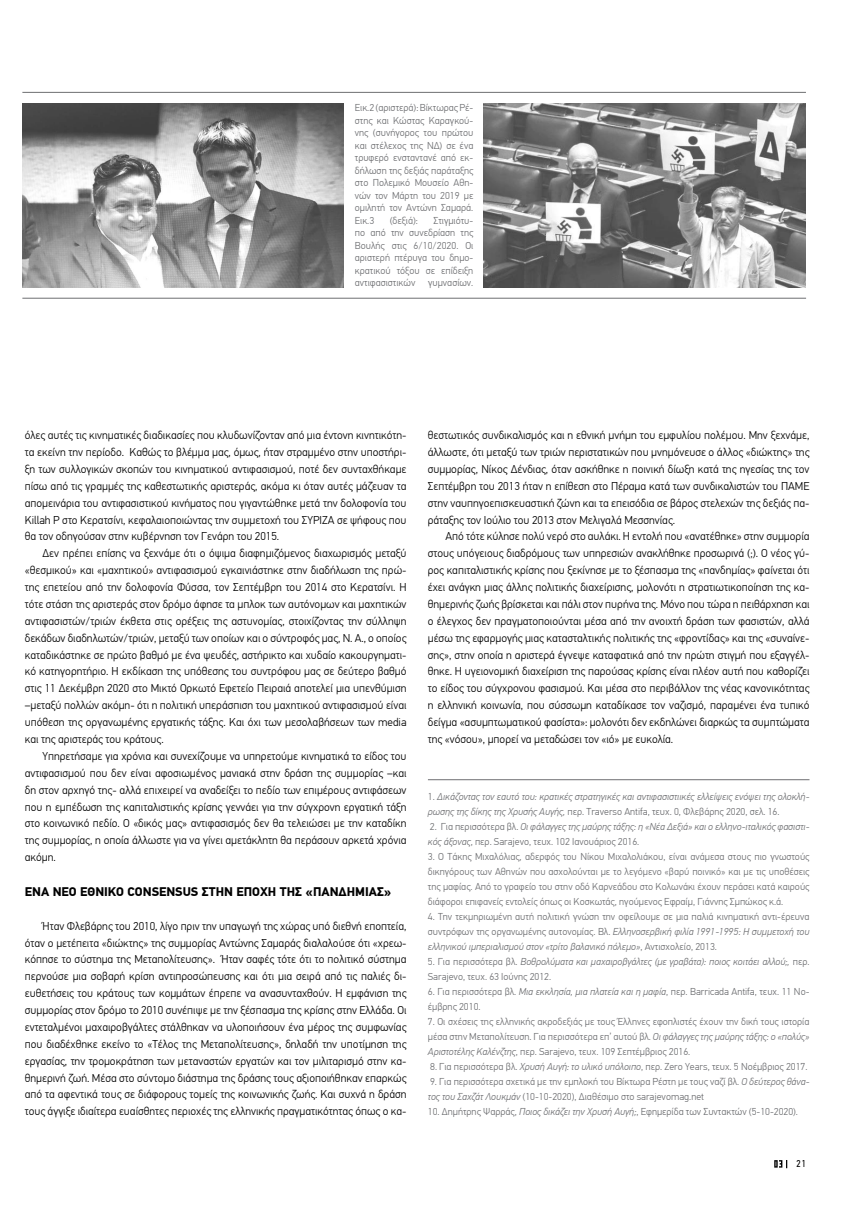
<style>
.page{position:relative;width:851px;height:1205px;background:#fff}
.page>*{position:absolute;margin:0;border:0;box-sizing:border-box;transform-origin:0 0}
.t1{font:700 12.5px "PF Din Text Pro";color:#000}
.t2{font:300 11.38px/16.9px "PF Din Text Pro";color:#000;text-align:justify}
.t3{font:300 10px/12.5px "PF Din Text Pro";color:#6d6e71;text-align:justify}
.t4{font:italic 300 10px/15px "PF Din Text Pro";color:#6d6e71}
.t5{font:10px "PF Din Text Condensed";color:#000}
.s1{font-style:normal}
.s2{font-style:italic}
</style>
<div class="page">
<svg style="left:774px;top:1160px;width:13px;height:8px"></svg>
<hr style="left:428px;top:779px;width:381px;height:1px;background:#6d6e71">
<img style="left:483px;top:103px;width:322px;height:184px">
<img style="left:22px;top:103px;width:322px;height:184px">
<hr style="left:22px;top:298px;width:784px;height:1px;background:#6d6e71">
<hr style="left:22px;top:92px;width:783px;height:1px;background:#6d6e71">
<p class="t3" style="left:355px;top:102px;width:120px">Εικ.2 (αριστερά): Βίκτωρας Ρέ&shy;στης και Κώστας Καραγκού&shy;νης (συνήγορος του πρώτου και στέλεχος της ΝΔ) σε ένα τρυφερό ενσταντανέ από εκ&shy;δήλωση της δεξιάς παράταξης στο Πολεμικό Μουσείο Αθη&shy;νών τον Μάρτη του 2019 με ομιλητή τον Αντώνη Σαμαρά.<br>Εικ.3</p>
<p class="t3" style="left:355px;top:214px;width:120px;text-indent:79px">Στιγμιότυ&shy;πο από την συνεδρίαση της Βουλής στις 6/10/2020. Οι αριστερή πτέρυγα του δημο&shy;κρατικού τόξου σε επίδειξη αντιφασιστικών</p>
<p class="t3" style="left:390px;top:214px;width:30px">(δεξιά):</p>
<p class="t3" style="left:428px;top:277px;width:47px">γυμνασίων.</p>
<p class="t2" style="left:25px;top:427px;width:383px">όλες αυτές τις κινηματικές διαδικασίες που κλυδωνίζονταν από μια έντονη κινητικότη&shy;τα εκείνη την περίοδο. Καθώς το βλέμμα μας, όμως, ήταν στραμμένο στην υποστήρι&shy;ξη των συλλογικών σκοπών του κινηματικού αντιφασισμού, ποτέ δεν συνταχθήκαμε πίσω από τις γραμμές της καθεστωτικής αριστεράς, ακόμα κι όταν αυτές μάζευαν τα απομεινάρια του αντιφασιστικού κινήματος που γιγαντώθηκε μετά την δολοφονία του Killah P στο Κερατσίνι, κεφαλαιοποιώντας την συμμετοχή του ΣΥΡΙΖΑ σε ψήφους που θα τον οδηγούσαν στην κυβέρνηση τον Γενάρη του 2015.</p>
<p class="t2" style="left:25px;top:545px;width:383px;text-indent:18px">Δεν πρέπει επίσης να ξεχνάμε ότι ο όψιμα διαφημιζόμενος διαχωρισμός μεταξύ «θεσμικού» και «μαχητικού» αντιφασισμού εγκαινιάστηκε στην διαδήλωση της πρώ&shy;της επετείου από την δολοφονία Φύσσα, τον Σεπτέμβρη του 2014 στο Κερατσίνι. Η τότε στάση της αριστεράς στον δρόμο άφησε τα μπλοκ των αυτόνομων και μαχητικών αντιφασιστών/τριών έκθετα στις ορέξεις της αστυνομίας, στοιχίζοντας την σύλληψη δεκάδων διαδηλωτών/τριών, μεταξύ των οποίων και ο σύντροφός μας, Ν. Α., ο οποίος καταδικάστηκε σε πρώτο βαθμό με ένα ψευδές, αστήρικτο και χυδαίο κακουργηματι&shy;κό κατηγορητήριο. Η εκδίκαση της υπόθεσης του συντρόφου μας σε δεύτερο βαθμό στις 11 Δεκέμβρη 2020 στο Μικτό Ορκωτό Εφετείο Πειραιά αποτελεί μια υπενθύμιση –μεταξύ πολλών ακόμη- ότι η πολιτική υπεράσπιση του μαχητικού αντιφασισμού είναι υπόθεση της οργανωμένης εργατικής τάξης. Και όχι των μεσολαβήσεων των media και της αριστεράς του κράτους.</p>
<p class="t2" style="left:25px;top:748px;width:383px;text-indent:18px">Υπηρετήσαμε για χρόνια και συνεχίζουμε να υπηρετούμε κινηματικά το είδος του αντιφασισμού που δεν είναι αφοσιωμένος μανιακά στην δράση της συμμορίας –και δη στον αρχηγό της- αλλά επιχειρεί να αναδείξει το πεδίο των επιμέρους αντιφάσεων που η εμπέδωση της καπιταλιστικής κρίσης γεννάει για την σύγχρονη εργατική τάξη στο κοινωνικό πεδίο. Ο «δικός μας» αντιφασισμός δεν θα τελειώσει με την καταδίκη της συμμορίας, η οποία άλλωστε για να γίνει αμετάκλητη θα περάσουν αρκετά χρόνια ακόμη.</p>
<p class="t1" style="left:25px;top:884px;width:368px">ΕΝΑ ΝΕΟ ΕΘΝΙΚΟ CONSENSUS ΣΤΗΝ ΕΠΟΧΗ ΤΗΣ «ΠΑΝΔΗΜΙΑΣ»</p>
<p class="t2" style="left:25px;top:917px;width:383px;text-indent:18px">Ήταν Φλεβάρης του 2010, λίγο πριν την υπαγωγή της χώρας υπό διεθνή εποπτεία, όταν ο μετέπειτα «διώκτης» της συμμορίας Αντώνης Σαμαράς διαλαλούσε ότι «χρεω&shy;κόπησε το σύστημα της Μεταπολίτευσης». Ήταν σαφές τότε ότι το πολιτικό σύστημα περνούσε μια σοβαρή κρίση αντιπροσώπευσης και ότι μια σειρά από τις παλιές δι&shy;ευθετήσεις του κράτους των κομμάτων έπρεπε να ανασυνταχθούν. Η εμφάνιση της συμμορίας στον δρόμο το 2010 συνέπιψε με την ξέσπασμα της κρίσης στην Ελλάδα. Οι εντεταλμένοι μαχαιροβγάλτες στάλθηκαν να υλοποιήσουν ένα μέρος της συμφωνίας που διαδέχθηκε εκείνο το «Τέλος της Μεταπολίτευσης», δηλαδή την υποτίμηση της εργασίας, την τρομοκράτηση των μεταναστών εργατών και τον μιλιταρισμό στην κα&shy;θημερινή ζωή. Μέσα στο σύντομο διάστημα της δράσης τους αξιοποιήθηκαν επαρκώς από τα αφεντικά τους σε διάφορους τομείς της κοινωνικής ζωής. Και συχνά η δράση τους άγγιξε ιδιαίτερα ευαίσθητες περιοχές της ελληνικής πραγματικότητας όπως ο κα-</p>
<p class="t2" style="left:428px;top:427px;width:383px">θεστωτικός συνδικαλισμός και η εθνική μνήμη του εμφυλίου πολέμου. Μην ξεχνάμε, άλλωστε, ότι μεταξύ των τριών περιστατικών που μνημόνευσε ο άλλος «διώκτης» της συμμορίας, Νίκος Δένδιας, όταν ασκήθηκε η ποινική δίωξη κατά της ηγεσίας της τον Σεπτέμβρη του 2013 ήταν η επίθεση στο Πέραμα κατά των συνδικαλιστών του ΠΑΜΕ στην ναυπηγοεπισκευαστική ζώνη και τα επεισόδια σε βάρος στελεχών της δεξιάς πα&shy;ράταξης τον Ιούλιο του 2013 στον Μελιγαλά Μεσσηνίας.</p>
<p class="t2" style="left:428px;top:528px;width:383px;text-indent:18px">Από τότε κύλησε πολύ νερό στο αυλάκι. Η εντολή που «ανατέθηκε» στην συμμορία στους υπόγειους διαδρόμους των υπηρεσιών ανακλήθηκε προσωρινά (;). Ο νέος γύ&shy;ρος καπιταλιστικής κρίσης που ξεκίνησε με το ξέσπασμα της «πανδημίας» φαίνεται ότι έχει ανάγκη μιας άλλης πολιτικής διαχείρισης, μολονότι η στρατιωτικοποίηση της κα&shy;θημερινής ζωής βρίσκεται και πάλι στον πυρήνα της. Μόνο που τώρα η πειθάρχηση και ο έλεγχος δεν πραγματοποιούνται μέσα από την ανοιχτή δράση των φασιστών, αλλά μέσω της εφαρμογής μιας κατασταλτικής πολιτικής της «φροντίδας» και της «συναίνε&shy;σης», στην οποία η αριστερά έγνεψε καταφατικά από την πρώτη στιγμή που εξαγγέλ&shy;θηκε. Η υγειονομική διαχείριση της παρούσας κρίσης είναι πλέον αυτή που καθορίζει το είδος του σύγχρονου φασισμού. Και μέσα στο περιβάλλον της νέας κανονικότητας η ελληνική κοινωνία, που σύσσωμη καταδίκασε τον ναζισμό, παραμένει ένα τυπικό δείγμα «ασυμπτωματικού φασίστα»: μολονότι δεν εκδηλώνει διαρκώς τα συμπτώματα της «νόσου», μπορεί να μεταδώσει τον «ιό» με ευκολία.</p>
<p class="t4" style="left:428px;top:789px;width:383px"><span class="s1">1.</span> Δικάζοντας τον εαυτό του: κρατικές στρατηγικές και αντιφασιστιικές ελλείψεις ενόψει της ολοκλή&shy;ρωσης της δίκης της Χρυσής Αυγής, <span class="s1">περ. Traverso Antifa, τευχ. 0, Φλεβάρης 2020, σελ. 16.</span></p>
<p class="t4" style="left:428px;top:819px;width:383px"><span class="s1">2. Για περισσότερα βλ.</span> Οι φάλαγγες της μαύρης τάξης: η «Νέα Δεξιά» και ο ελληνο-ιταλικός φασιστι&shy;κός άξονας<span class="s1">, περ. Sarajevo, τευχ. 102 Ιανουάριος 2016.</span></p>
<p class="t3" style="left:428px;top:849px;width:383px;line-height:15px">3. Ο Τάκης Μιχαλόλιας, αδερφός του Νίκου Μιχαλολιάκου, είναι ανάμεσα στους πιο γνωστούς δικηγόρους των Αθηνών που ασχολούνται με το λεγόμενο «βαρύ ποινικό» και με τις υποθέσεις της μαφίας. Από το γραφείο του στην οδό Καρνεάδου στο Κολωνάκι έχουν περάσει κατά καιρούς διάφοροι επιφανείς εντολείς όπως οι Κοσκωτάς, ηγούμενος Εφραίμ, Γιάννης Σμπώκος κ.ά.</p>
<p class="t3" style="left:428px;top:909px;width:383px;line-height:15px">4. Την τεκμηριωμένη αυτή πολιτική γνώση την οφείλουμε σε μια παλιά κινηματική αντι-έρευνα συντρόφων της οργανωμένης αυτονομίας. Βλ. <span class="s2">Ελληνοσερβική φιλία 1991-1995: Η συμμετοχή του ελληνικού ιμπεριαλισμού στον «τρίτο βαλανικό πόλεμο»</span>, Αντισχολείο, 2013.</p>
<p class="t4" style="left:428px;top:954px;width:383px"><span class="s1">5. Για περισσότερα βλ.</span> Βοθρολύματα και μαχαιροβγάλτες (με γραβάτα): ποιος κοιτάει αλλού;, <span class="s1">περ.<br>Sarajevo, τευχ. 63 Ιούνης 2012.</span></p>
<p class="t3" style="left:428px;top:984px;width:383px;line-height:15px">6. Για περισσότερα βλ. <span class="s2">Μια εκκλησία, μια πλατεία και η μαφία</span>, περ. Barricada Antifa, τευχ. 11 Νο&shy;έμβρης 2010.</p>
<p class="t3" style="left:428px;top:1014px;width:383px;line-height:15px">7. Οι σχέσεις της ελληνικής ακροδεξιάς με τους Έλληνες εφοπλιστές έχουν την δική τους ιστορία μέσα στην Μεταπολίτευση. Για περισσότερα επ’ αυτού βλ. <span class="s2">Οι φάλαγγες της μαύρης τάξης: ο «πολύς» Αριστοτέλης Καλένζτης</span>, περ. Sarajevo, τευχ. 109 Σεπτέμβριος 2016.</p>
<p class="t3" style="left:430px;top:1061px;width:379px">8. Για περισσότερα βλ. <span class="s2">Χρυσή Αυγή: το υλικό υπόλοιπο</span>, περ. Zero Years, τευχ. 5 Νοέμβριος 2017.</p>
<p class="t3" style="left:428px;top:1074px;width:383px;line-height:15px">9. Για περισσότερα σχετικά με την εμπλοκή του Βίκτωρα Ρέστη με τους ναζί βλ. <span class="s2">Ο δεύτερος θάνα&shy;τος του Σαχζάτ Λουκμάν</span> (10-10-2020), Διαθέσιμο στο sarajevomag.net</p>
<p class="t3" style="left:428px;top:1106px;width:371px">10. Δημήτρης Ψαρράς, <span class="s2">Ποιος δικάζει την Χρυσή Αυγή;</span>, Εφημερίδα των Συντακτών (5-10-2020).</p>
<p class="t5" style="left:796px;top:1158px;width:11px">21</p>
</div>
